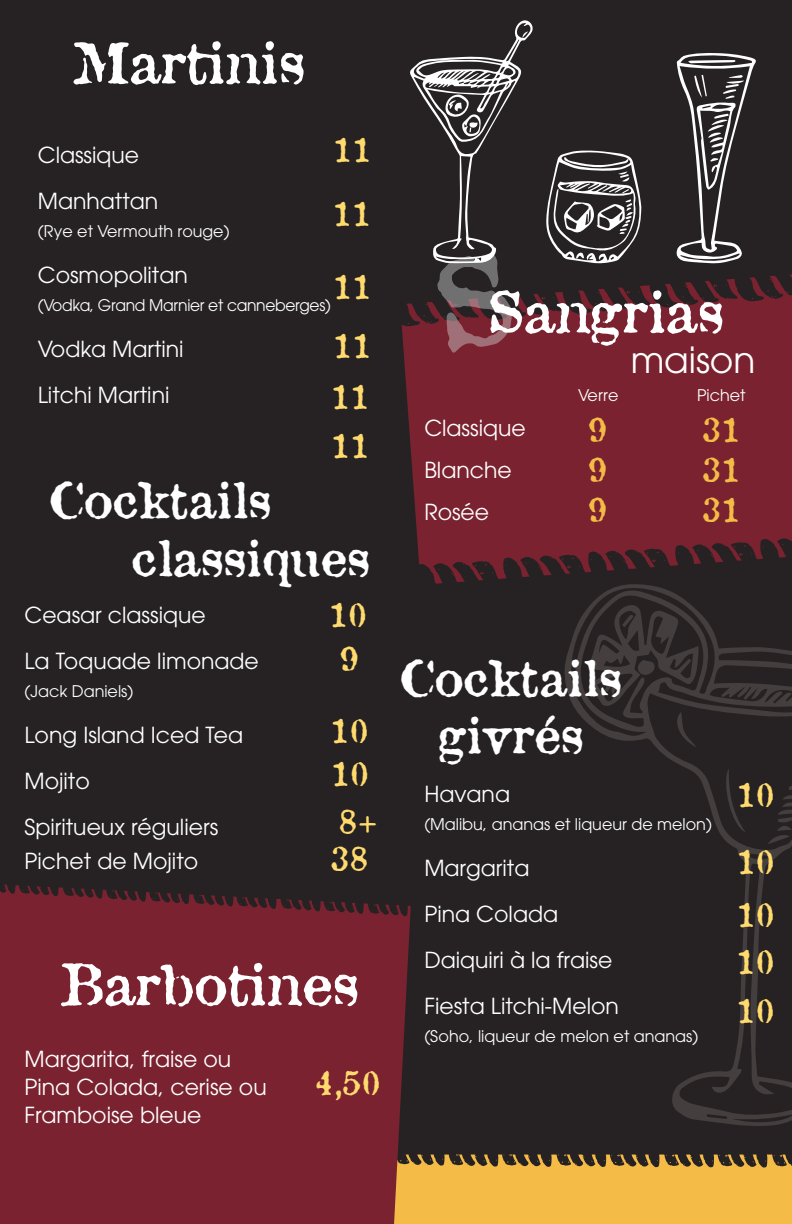
<style>
.page{position:relative;width:792px;height:1224px;background:#262223}
.page>*{position:absolute;margin:0;border:0;box-sizing:border-box;transform-origin:0 0}
.t1{font:55.2px "Attic Antique";color:#fff}
.t2{font:48px "Attic Antique";color:#fff}
.t3{font:35.8px "ITC Avant Garde Pro";color:#fff}
.t4{font:32px "Attic Antique";color:#ffda6e}
.t5{font:32px "Attic Antique";color:#f4bc47}
.t6{font:22px/42px "ITC Avant Garde Pro";color:#fff}
.t7{font:16px "ITC Avant Garde Pro";color:#fff}
.t8{font:16px "ITC Avant Garde Pro";letter-spacing:-.02em;color:#fff}
</style>
<div class="page">
<svg style="left:411px;top:1155px;width:381px;height:69px;background:#e1ae43"></svg>
<svg style="left:719px;top:1155px;width:12px;height:9px"></svg>
<svg style="left:666px;top:1155px;width:11px;height:8px"></svg>
<svg style="left:774px;top:1155px;width:11px;height:9px"></svg>
<svg style="left:454px;top:1155px;width:8px;height:8px"></svg>
<svg style="left:611px;top:1155px;width:12px;height:8px"></svg>
<svg style="left:504px;top:1155px;width:11px;height:8px"></svg>
<svg style="left:558px;top:1154px;width:11px;height:9px"></svg>
<svg style="left:402px;top:274px;width:390px;height:310px;fill:#7b2230"></svg>
<svg style="left:734px;top:545px;width:18px;height:11px"></svg>
<svg style="left:541px;top:297px;width:5px;height:3px"></svg>
<svg style="left:595px;top:303px;width:9px;height:7px"></svg>
<svg style="left:713px;top:284px;width:5px;height:3px"></svg>
<svg style="left:767px;top:290px;width:9px;height:8px"></svg>
<svg style="left:626px;top:290px;width:5px;height:4px"></svg>
<svg style="left:682px;top:296px;width:9px;height:8px"></svg>
<div style="left:0;top:884px;width:411px;height:340px;background:#7b2230"></div>
<svg style="left:319px;top:902px;width:27px;height:9px"></svg>
<svg style="left:282px;top:899px;width:21px;height:10px"></svg>
<svg style="left:369px;top:904px;width:21px;height:10px"></svg>
<svg style="left:110px;top:890px;width:6px;height:7px"></svg>
<svg style="left:67px;top:888px;width:18px;height:8px"></svg>
<svg style="left:238px;top:897px;width:21px;height:9px"></svg>
<svg style="left:151px;top:892px;width:8px;height:7px"></svg>
<svg style="left:195px;top:895px;width:27px;height:9px"></svg>
<svg style="left:23px;top:887px;width:18px;height:7px"></svg>
<svg style="left:565px;top:584px;width:227px;height:542px"></svg>
<svg style="left:721px;top:768px;width:25px;height:64px"></svg>
<svg style="left:673px;top:712px;width:24px;height:36px"></svg>
<svg style="left:768px;top:778px;width:24px;height:66px"></svg>
<svg style="left:589px;top:603px;width:110px;height:103px"></svg>
<svg style="left:546px;top:150px;width:95px;height:114px"></svg>
<svg style="left:676px;top:53px;width:80px;height:211px"></svg>
<svg style="left:408px;top:20px;width:127px;height:333px"></svg>
<p class="t1" style="left:73px;top:16px;width:233px">Martinis</p>
<p class="t4" style="left:333px;top:123px;width:40px">11</p>
<p class="t6" style="left:38px;top:134px;width:103px">Classique</p>
<p class="t6" style="left:38px;top:180px;width:122px">Manhattan</p>
<p class="t7" style="left:38px;top:222px;width:193px">(Rye et Vermouth rouge)</p>
<p class="t6" style="left:38px;top:254px;width:151px">Cosmopolitan</p>
<p class="t8" style="left:38px;top:296px;width:294px">(Vodka, Grand Marnier et canneberges)</p>
<p class="t6" style="left:38px;top:328px;width:147px">Vodka Martini</p>
<p class="t6" style="left:38px;top:374px;width:133px">Litchi Martini</p>
<p class="t4" style="left:333px;top:187px;width:40px">11</p>
<p class="t4" style="left:333px;top:260px;width:40px">11</p>
<p class="t4" style="left:333px;top:319px;width:40px">11</p>
<p class="t4" style="left:331px;top:370px;width:40px">11</p>
<p class="t4" style="left:331px;top:419px;width:40px">11</p>
<p class="t2" style="left:49px;top:460px;width:223px">Cocktails</p>
<p class="t2" style="left:132px;top:517px;width:239px">classiques</p>
<p class="t6" style="left:24px;top:594px;width:183px">Ceasar classique</p>
<p class="t6" style="left:24px;top:640px;width:236px">La Toquade limonade</p>
<p class="t7" style="left:24px;top:681px;width:110px">(Jack Daniels)</p>
<p class="t6" style="left:24px;top:714px;width:220px">Long Island Iced Tea</p>
<p class="t6" style="left:24px;top:760px;width:67px">Mojito</p>
<p class="t6" style="left:24px;top:810px;width:195px;line-height:34px">Spiritueux réguliers<br>Pichet de Mojito</p>
<p class="t4" style="left:329px;top:588px;width:40px">10</p>
<p class="t4" style="left:340px;top:632px;width:21px">9</p>
<p class="t4" style="left:331px;top:704px;width:40px">10</p>
<p class="t4" style="left:331px;top:747px;width:40px">10</p>
<p class="t4" style="left:339px;top:795px;width:40px">8+</p>
<p class="t4" style="left:331px;top:832px;width:40px">38</p>
<p class="t1" style="left:60px;top:938px;width:300px">Barbotines</p>
<p class="t6" style="left:24px;top:1037px;width:208px">Margarita, fraise ou</p>
<p class="t6" style="left:24px;top:1072px;width:244px;line-height:28px">Pina Colada, cerise ou<br>Framboise bleue</p>
<p class="t4" style="left:315px;top:1056px;width:68px">4,50</p>
<p class="t1" style="left:488px;top:265px;width:237px">Sangrias</p>
<p class="t3" style="left:631px;top:338px;width:126px">maison</p>
<p class="t6" style="left:424px;top:407px;width:103px">Classique<br>Blanche<br>Rosée</p>
<p class="t7" style="left:578px;top:386px;width:42px">Verre</p>
<p class="t7" style="left:697px;top:386px;width:50px">Pichet</p>
<p class="t5" style="left:589px;top:403px;width:21px">9</p>
<p class="t5" style="left:702px;top:403px;width:40px">31</p>
<p class="t5" style="left:589px;top:443px;width:21px">9</p>
<p class="t5" style="left:702px;top:443px;width:40px">31</p>
<p class="t5" style="left:589px;top:483px;width:21px">9</p>
<p class="t5" style="left:702px;top:483px;width:40px">31</p>
<p class="t2" style="left:400px;top:637px;width:223px">Cocktails</p>
<p class="t2" style="left:438px;top:695px;width:147px">givrés</p>
<p class="t6" style="left:424px;top:773px;width:87px">Havana</p>
<p class="t7" style="left:424px;top:815px;width:289px">(Malibu, ananas et liqueur de melon)</p>
<p class="t6" style="left:424px;top:847px;width:107px">Margarita</p>
<p class="t6" style="left:424px;top:893px;width:135px">Pina Colada</p>
<p class="t6" style="left:424px;top:939px;width:189px">Daiquiri à la fraise</p>
<p class="t6" style="left:424px;top:985px;width:196px">Fiesta Litchi-Melon</p>
<p class="t7" style="left:424px;top:1027px;width:275px">(Soho, liqueur de melon et ananas)</p>
<p class="t4" style="left:737px;top:768px;width:40px">10</p>
<p class="t4" style="left:737px;top:835px;width:40px">10</p>
<p class="t4" style="left:737px;top:888px;width:40px">10</p>
<p class="t4" style="left:737px;top:935px;width:40px">10</p>
<p class="t4" style="left:737px;top:984px;width:40px">10</p>
</div>
